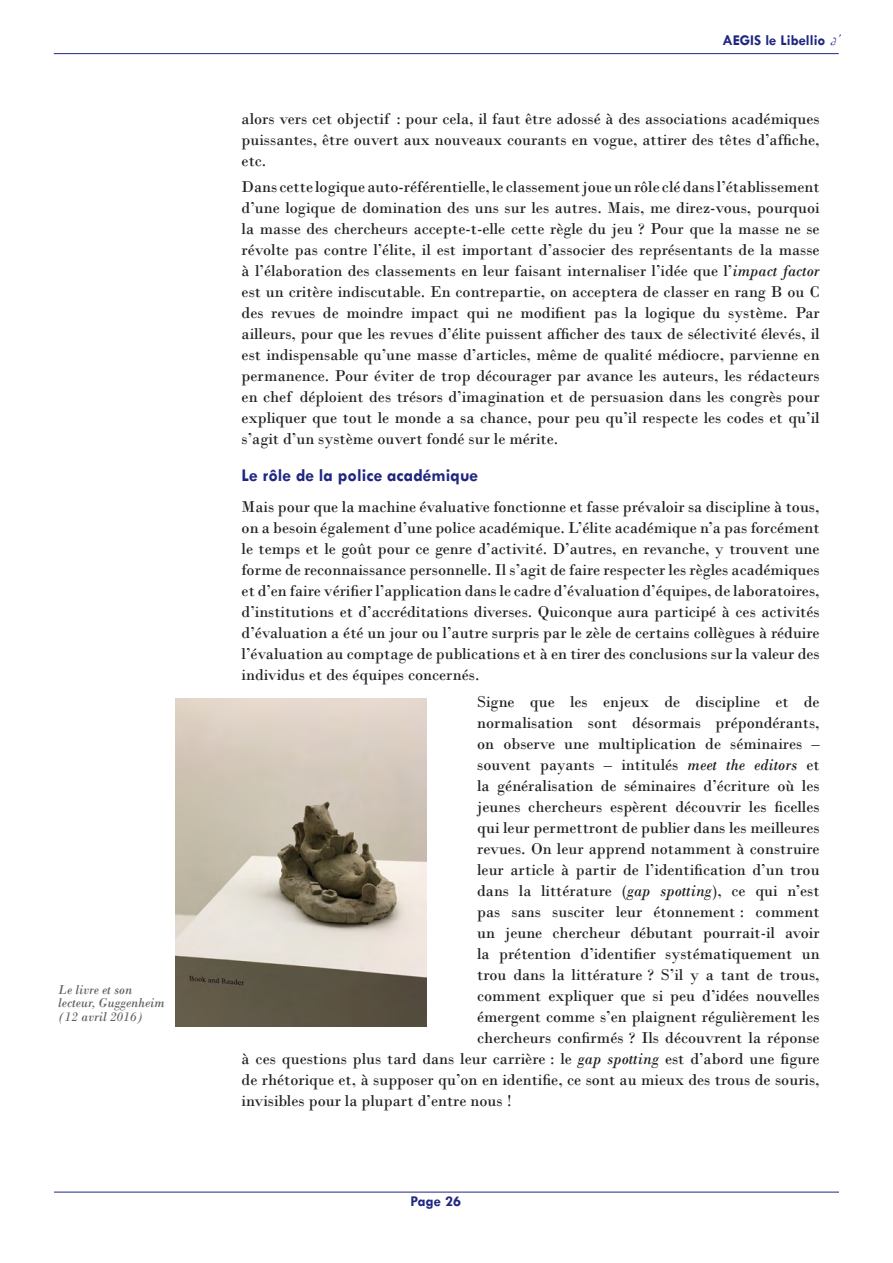
<style>
.page{position:relative;width:893px;height:1263px;background:#fff}
.page>*{position:absolute;margin:0;border:0;box-sizing:border-box;transform-origin:0 0}
.Article_-_Sous_titre{font:700 18px "Tw Cen";color:#202780}
.Article_-_Texte{font:16.5px/21px "Bodoni";color:#231f20;text-align:justify}
.t1{font:700 15px "Tw Cen";color:#202780}
.Article_-_Légendes_p{font:italic 13.5px/13.5px "Bodoni";color:#5f5f5f}
.s1{font-family:"French Script";font-weight:400;font-style:italic;font-size:16.5px}
.s2{font-style:italic}
</style>
<div class="page">
<hr style="left:54px;top:1192px;width:785px;height:1px;background:#202780">
<hr style="left:54px;top:53px;width:785px;height:1px;background:#202780">
<img style="left:176px;top:698px;width:250px;height:328px">
<p class="Article_-_Légendes_p" style="left:58px;top:982px;width:108px">Le livre et son lecteur, Guggenheim (12 avril 2016)</p>
<p class="t1" style="left:722px;top:31px;width:124px">AEGIS le Libellio <span class="s1">d’</span></p>
<p class="Article_-_Texte" style="left:242px;top:108px;width:580px">alors vers cet objectif : pour cela, il faut être adossé à des associations académiques puissantes, être ouvert aux nouveaux courants en vogue, attirer des têtes d’affiche, etc.</p>
<p class="Article_-_Texte" style="left:242px;top:176px;width:580px">Dans cette logique auto-référentielle, le classement joue un rôle clé dans l’établissement d’une logique de domination des uns sur les autres. Mais, me direz-vous, pourquoi la masse des chercheurs accepte-t-elle cette règle du jeu ? Pour que la masse ne se révolte pas contre l’élite, il est important d’associer des représentants de la masse à l’élaboration des classements en leur faisant internaliser l’idée que l’<span class="s2">impact factor </span>est un critère indiscutable. En contrepartie, on acceptera de classer en rang B ou C des revues de moindre impact qui ne modifient pas la logique du système. Par ailleurs, pour que les revues d’élite puissent afficher des taux de sélectivité élevés, il est indispensable qu’une masse d’articles, même de qualité médiocre, parvienne en permanence. Pour éviter de trop décourager par avance les auteurs, les rédacteurs en chef déploient des trésors d’imagination et de persuasion dans les congrès pour expliquer que tout le monde a sa chance, pour peu qu’il respecte les codes et qu’il s’agit d’un système ouvert fondé sur le mérite.</p>
<p class="Article_-_Sous_titre" style="left:242px;top:465px;width:238px">Le rôle de la police académique</p>
<p class="Article_-_Texte" style="left:242px;top:496px;width:580px">Mais pour que la machine évaluative fonctionne et fasse prévaloir sa discipline à tous, on a besoin également d’une police académique. L’élite académique n’a pas forcément le temps et le goût pour ce genre d’activité. D’autres, en revanche, y trouvent une forme de reconnaissance personnelle. Il s’agit de faire respecter les règles académiques et d’en faire vérifier l’application dans le cadre d’évaluation d’équipes, de laboratoires, d’institutions et d’accréditations diverses. Quiconque aura participé à ces activités d’évaluation a été un jour ou l’autre surpris par le zèle de certains collègues à réduire l’évaluation au comptage de publications et à en tirer des conclusions sur la valeur des individus et des équipes concernés.</p>
<p class="Article_-_Texte" style="left:477px;top:691px;width:344px">Signe que les enjeux de discipline et de</p>
<p class="Article_-_Texte" style="left:477px;top:712px;width:344px">normalisation sont désormais prépondérants,</p>
<p class="Article_-_Texte" style="left:477px;top:733px;width:344px">on observe une multiplication de séminaires –</p>
<p class="Article_-_Texte" style="left:477px;top:754px;width:344px">souvent payants – intitulés <span class="s2">meet the editors</span> et</p>
<p class="Article_-_Texte" style="left:477px;top:775px;width:344px">la généralisation de séminaires d’écriture où les</p>
<p class="Article_-_Texte" style="left:477px;top:796px;width:344px">jeunes chercheurs espèrent découvrir les ficelles</p>
<p class="Article_-_Texte" style="left:477px;top:817px;width:344px">qui leur permettront de publier dans les meilleures</p>
<p class="Article_-_Texte" style="left:477px;top:838px;width:344px">revues. On leur apprend notamment à construire</p>
<p class="Article_-_Texte" style="left:477px;top:859px;width:344px">leur article à partir de l’identification d’un trou</p>
<p class="Article_-_Texte" style="left:477px;top:880px;width:344px">dans la littérature (<span class="s2">gap spotting</span>), ce qui n’est</p>
<p class="Article_-_Texte" style="left:477px;top:901px;width:344px">pas sans susciter leur étonnement : comment</p>
<p class="Article_-_Texte" style="left:477px;top:922px;width:344px">un jeune chercheur débutant pourrait-il avoir</p>
<p class="Article_-_Texte" style="left:477px;top:943px;width:344px">la prétention d’identifier systématiquement un</p>
<p class="Article_-_Texte" style="left:477px;top:964px;width:344px">trou dans la littérature ? S’il y a tant de trous,</p>
<p class="Article_-_Texte" style="left:477px;top:985px;width:344px">comment expliquer que si peu d’idées nouvelles</p>
<p class="Article_-_Texte" style="left:477px;top:1006px;width:344px">émergent comme s’en plaignent régulièrement les</p>
<p class="Article_-_Texte" style="left:477px;top:1027px;width:344px">chercheurs confirmés ? Ils découvrent la réponse</p>
<p class="Article_-_Texte" style="left:242px;top:1048px;width:579px">à ces questions plus tard dans leur carrière : le <span class="s2">gap spotting</span> est d’abord une figure</p>
<p class="Article_-_Texte" style="left:242px;top:1069px;width:579px">de rhétorique et, à supposer qu’on en identifie, ce sont au mieux des trous de souris,</p>
<p class="Article_-_Texte" style="left:242px;top:1090px;width:271px">invisibles pour la plupart d’entre nous !</p>
<p class="t1" style="left:410px;top:1192px;width:52px">Page 26</p>
</div>
